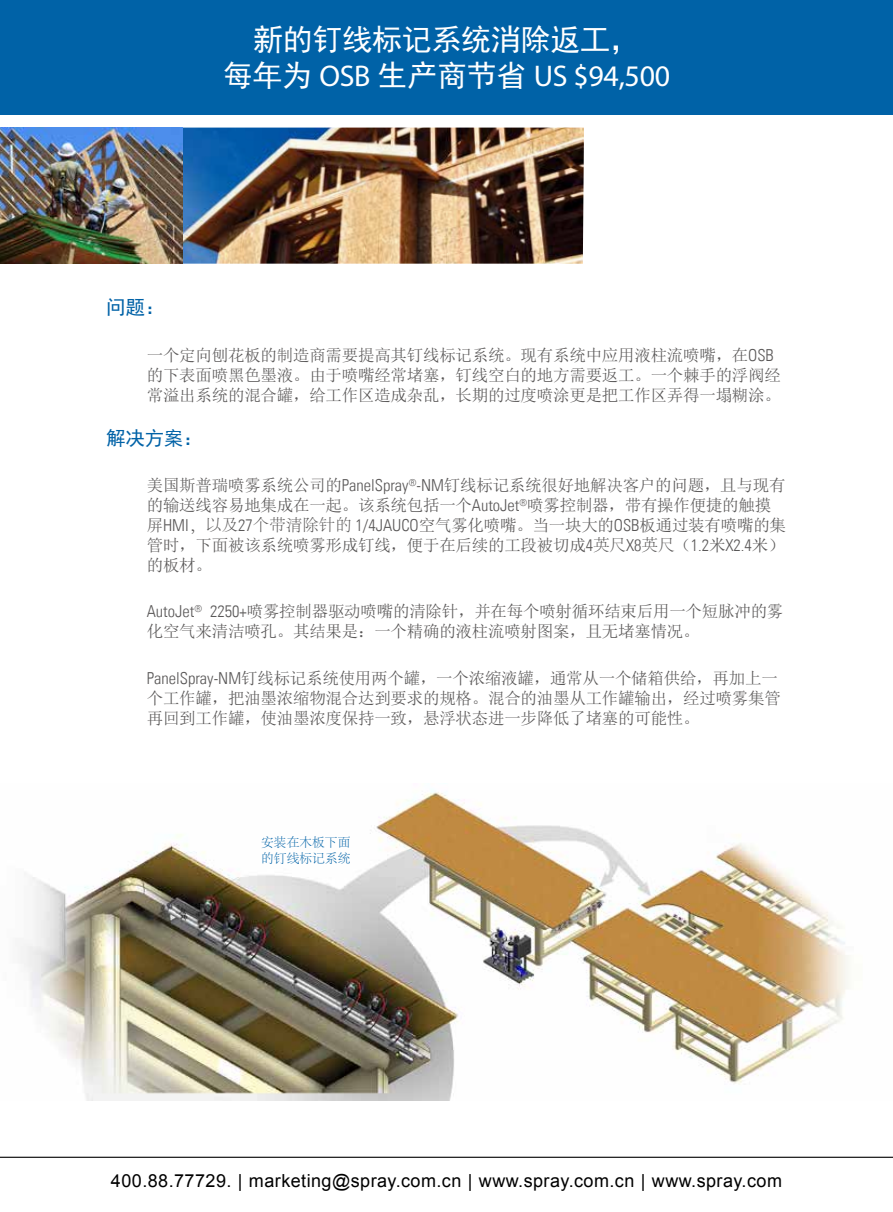
<style>
.page{position:relative;width:893px;height:1212px;background:#fff}
.page>*{position:absolute;margin:0;border:0;box-sizing:border-box;transform-origin:0 0}
.t1{font:30px "Myriad Pro";letter-spacing:-.01em;color:#fff}
.t2{font:30px "Sim Hei";letter-spacing:-.01em;color:#fff}
.t3{font:19.5px "Sim Hei";letter-spacing:-.015em;color:#0062a7}
.t4{font:18px "Arial";letter-spacing:.025em;color:#000}
.t5{font:16.5px/19.8px "Sim Sun";letter-spacing:-.015em;color:#595757}
.t6{font:300 12.75px/15.3px "Adobe Song Std";color:#0062a7}
.s1{font-family:"Sim Hei"}
.s2{font-family:"Univers LT";font-weight:300;font-stretch:condensed}
.s3{font-family:"Adobe Song Std";font-weight:300}
</style>
<div class="page">
<hr style="left:0;top:1157px;width:893px;height:1px;background:#000">
<div style="left:0;top:0;width:893px;height:115px;background:#0062a7"></div>
<img style="left:182px;top:128px;width:402px;height:136px">
<img style="left:0;top:128px;width:182px;height:136px">
<img style="left:20px;top:790px;width:829px;height:310px">
<h1 class="t2" style="left:253px;top:24px;width:388px">新的钉线标记系统消除返工，</h1>
<h1 class="t1" style="left:223px;top:57px;width:449px"><span class="s1">每年为</span> OSB <span class="s1">生产商节省</span> US $94,500</h1>
<p class="t3" style="left:106px;top:298px;width:60px">问题：</p>
<p class="t5" style="left:147px;top:345px;width:636px">一个定向刨花板的制造商需要提高其钉线标记系统。现有系统中应用液柱流喷嘴，在<span class="s2">OSB</span>的下表面喷黑色墨液。由于喷嘴经常堵塞，钉线空白的地方需要返工。一个棘手的浮阀经常溢出系统的混合罐，给工作区造成杂乱，长期的过度喷涂更是把工作区弄得一塌糊涂。</p>
<p class="t3" style="left:106px;top:428px;width:98px">解决方案：</p>
<p class="t5" style="left:147px;top:475px;width:641px">美国斯普瑞喷雾系统公司的<span class="s2">PanelSpray</span><sup>®</sup><span class="s2">-NM</span>钉线标记系统很好地解决客户的问题，且与现有的输送线容易地集成在一起。该系统包括一个<span class="s2">AutoJet</span><sup>®</sup>喷雾控制器，带有操作便捷的触摸屏<span class="s2">HMI</span><span class="s3">，以及</span><span class="s2">27</span><span class="s3">个带清除针的</span> <span class="s2">1/4JAUCO</span>空气雾化喷嘴。当一块大的<span class="s2">OSB</span>板通过装有喷嘴的集管时，下面被该系统喷雾形成钉线，便于在后续的工段被切成<span class="s2">4</span><span class="s3">英尺</span><span class="s2">X8</span><span class="s3">英尺</span>（<span class="s2">1.2</span>米<span class="s2">X2.4</span>米）的板材。</p>
<p class="t5" style="left:147px;top:601px;width:638px"><span class="s2">AutoJet</span><sup>®</sup> <span class="s2">2250+</span>喷雾控制器驱动喷嘴的清除针，并在每个喷射循环结束后用一个短脉冲的雾化空气来清洁喷孔。其结果是：一个精确的液柱流喷射图案，且无堵塞情况。</p>
<p class="t5" style="left:147px;top:668px;width:636px"><span class="s2">PanelSpray-NM</span>钉线标记系统使用两个罐，一个浓缩液罐，通常从一个储箱供给，再加上一个工作罐，把油墨浓缩物混合达到要求的规格。混合的油墨从工作罐输出，经过喷雾集管再回到工作罐，使油墨浓度保持一致，悬浮状态进一步降低了堵塞的可能性。</p>
<p class="t6" style="left:261px;top:835px;width:91px">安装在木板下面的钉线标记系统</p>
<p class="t4" style="left:111px;top:1169px;width:672px">400.88.77729. | marketing@spray.com.cn | www.spray.com.cn | www.spray.com</p>
</div>
